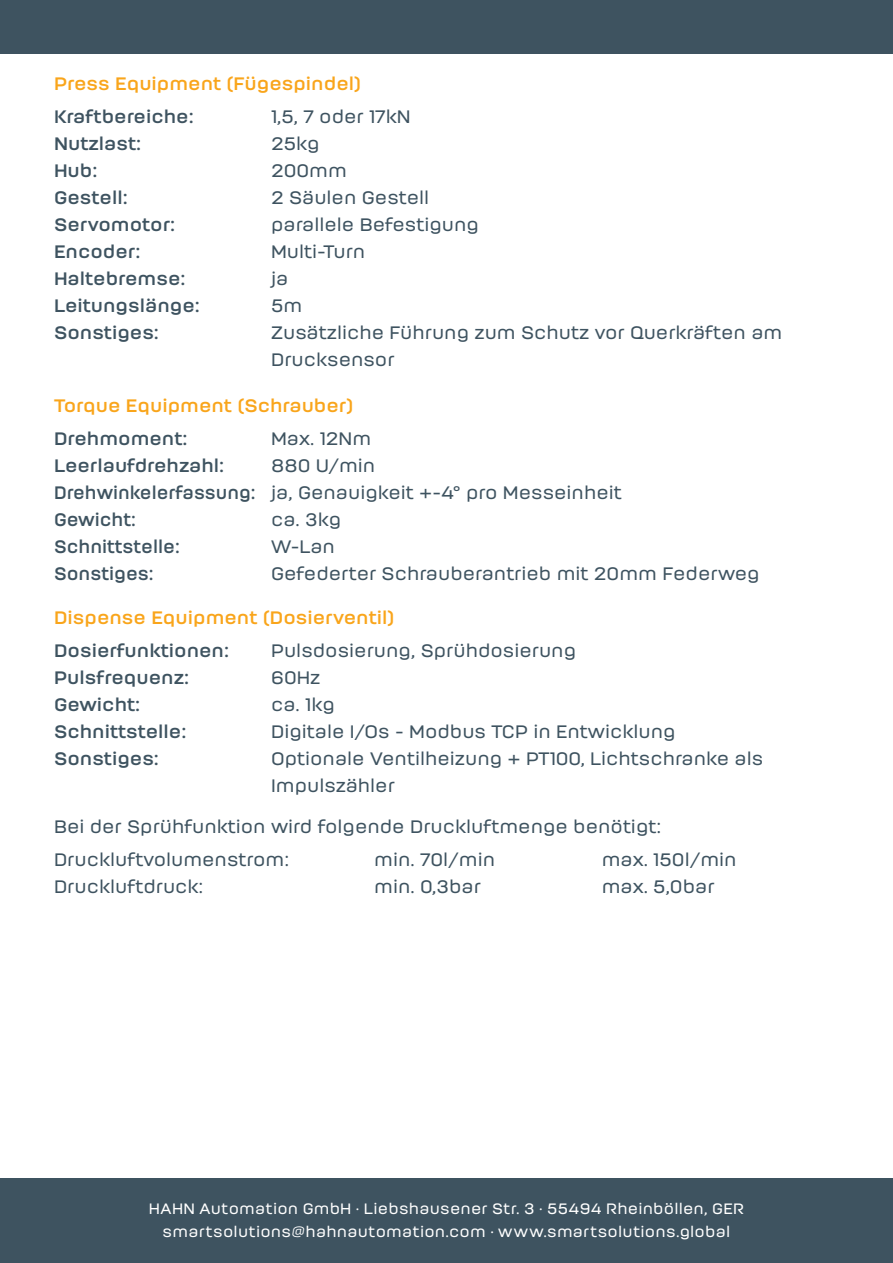
<style>
.page{position:relative;width:893px;height:1263px;background:#fff}
.page>*{position:absolute;margin:0;border:0;box-sizing:border-box;transform-origin:0 0}
.t1{font:500 18px/27px "Moderna";color:#3e5360}
.t2{font:700 18px "Moderna";color:#3e5360}
.t3{font:700 18px "Moderna";color:#f9a51b}
.t4{font:700 18px "Moderna";color:#3e5360;scale:.95 1}
.t5{font:700 18px "Moderna";color:#3e5360;scale:.94 1}
.t6{font:500 15px "Moderna";letter-spacing:.015em;color:#fff}
</style>
<div class="page">
<div style="left:0;top:0;width:893px;height:53px;background:#3e5360"></div>
<div style="left:0;top:1178px;width:893px;height:84px;background:#3e5360"></div>
<p class="t3" style="left:54px;top:70px;width:309px">Press Equipment (Fügespindel)</p>
<p class="t2" style="left:54px;top:103px;width:141px">Kraftbereiche:</p>
<p class="t2" style="left:54px;top:130px;width:89px">Nutzlast:</p>
<p class="t2" style="left:54px;top:157px;width:45px">Hub:</p>
<p class="t2" style="left:54px;top:184px;width:75px">Gestell:</p>
<p class="t2" style="left:54px;top:211px;width:123px">Servomotor:</p>
<p class="t2" style="left:54px;top:238px;width:88px">Encoder:</p>
<p class="t2" style="left:54px;top:265px;width:133px">Haltebremse:</p>
<p class="t2" style="left:54px;top:292px;width:147px">Leitungslänge:</p>
<p class="t2" style="left:54px;top:319px;width:106px">Sonstiges:</p>
<p class="t1" style="left:271px;top:104px;width:141px">1,5, 7 oder 17kN</p>
<p class="t1" style="left:271px;top:131px;width:50px">25kg</p>
<p class="t1" style="left:271px;top:158px;width:77px">200mm</p>
<p class="t1" style="left:271px;top:185px;width:160px">2 Säulen Gestell</p>
<p class="t1" style="left:271px;top:212px;width:209px">parallele Befestigung</p>
<p class="t1" style="left:271px;top:239px;width:96px">Multi-Turn</p>
<p class="t1" style="left:271px;top:266px;width:19px">ja</p>
<p class="t1" style="left:271px;top:293px;width:33px">5m</p>
<p class="t1" style="left:271px;top:320px;width:513px">Zusätzliche Führung zum Schutz vor Querkräften am<br>Drucksensor</p>
<p class="t3" style="left:54px;top:391px;width:301px">Torque Equipment (Schrauber)</p>
<p class="t2" style="left:54px;top:425px;width:135px">Drehmoment:</p>
<p class="t2" style="left:54px;top:452px;width:172px">Leerlaufdrehzahl:</p>
<p class="t5" style="left:54px;top:479px;width:216px">Drehwinkelerfassung:</p>
<p class="t4" style="left:54px;top:506px;width:88px">Gewicht:</p>
<p class="t4" style="left:54px;top:533px;width:134px">Schnittstelle:</p>
<p class="t4" style="left:54px;top:560px;width:106px">Sonstiges:</p>
<p class="t1" style="left:271px;top:425px;width:102px">Max. 12Nm</p>
<p class="t1" style="left:271px;top:452px;width:106px">880 U/min</p>
<p class="t1" style="left:271px;top:479px;width:352px">ja, Genauigkeit +-4° pro Messeinheit</p>
<p class="t1" style="left:271px;top:506px;width:72px">ca. 3kg</p>
<p class="t1" style="left:271px;top:533px;width:65px">W-Lan</p>
<p class="t1" style="left:271px;top:560px;width:490px">Gefederter Schrauberantrieb mit 20mm Federweg</p>
<p class="t3" style="left:54px;top:603px;width:342px">Dispense Equipment (Dosierventil)</p>
<p class="t2" style="left:54px;top:637px;width:177px">Dosierfunktionen:</p>
<p class="t2" style="left:54px;top:664px;width:137px">Pulsfrequenz:</p>
<p class="t2" style="left:54px;top:691px;width:88px">Gewicht:</p>
<p class="t2" style="left:54px;top:718px;width:134px">Schnittstelle:</p>
<p class="t2" style="left:54px;top:745px;width:106px">Sonstiges:</p>
<p class="t1" style="left:271px;top:637px;width:307px">Pulsdosierung, Sprühdosierung</p>
<p class="t1" style="left:271px;top:664px;width:51px">60Hz</p>
<p class="t1" style="left:271px;top:691px;width:65px">ca. 1kg</p>
<p class="t1" style="left:271px;top:718px;width:406px">Digitale I/Os - Modbus TCP in Entwicklung</p>
<p class="t1" style="left:271px;top:745px;width:494px">Optionale Ventilheizung + PT100, Lichtschranke als</p>
<p class="t1" style="left:271px;top:772px;width:125px">Impulszähler</p>
<p class="t1" style="left:54px;top:813px;width:609px">Bei der Sprühfunktion wird folgende Druckluftmenge benötigt:</p>
<p class="t1" style="left:374px;top:846px;width:122px">min. 70l/min</p>
<p class="t1" style="left:374px;top:873px;width:108px">min. 0,3bar</p>
<p class="t1" style="left:54px;top:846px;width:237px">Druckluftvolumenstrom:</p>
<p class="t1" style="left:54px;top:873px;width:151px">Druckluftdruck:</p>
<p class="t1" style="left:602px;top:846px;width:136px">max. 150l/min</p>
<p class="t1" style="left:602px;top:873px;width:114px">max. 5,0bar</p>
<p class="t6" style="left:149px;top:1197px;width:597px">HAHN Automation GmbH · Liebshausener Str. 3 · 55494 Rheinböllen, GER</p>
<p class="t6" style="left:163px;top:1220px;width:569px">smartsolutions@hahnautomation.com · www.smartsolutions.global</p>
</div>
